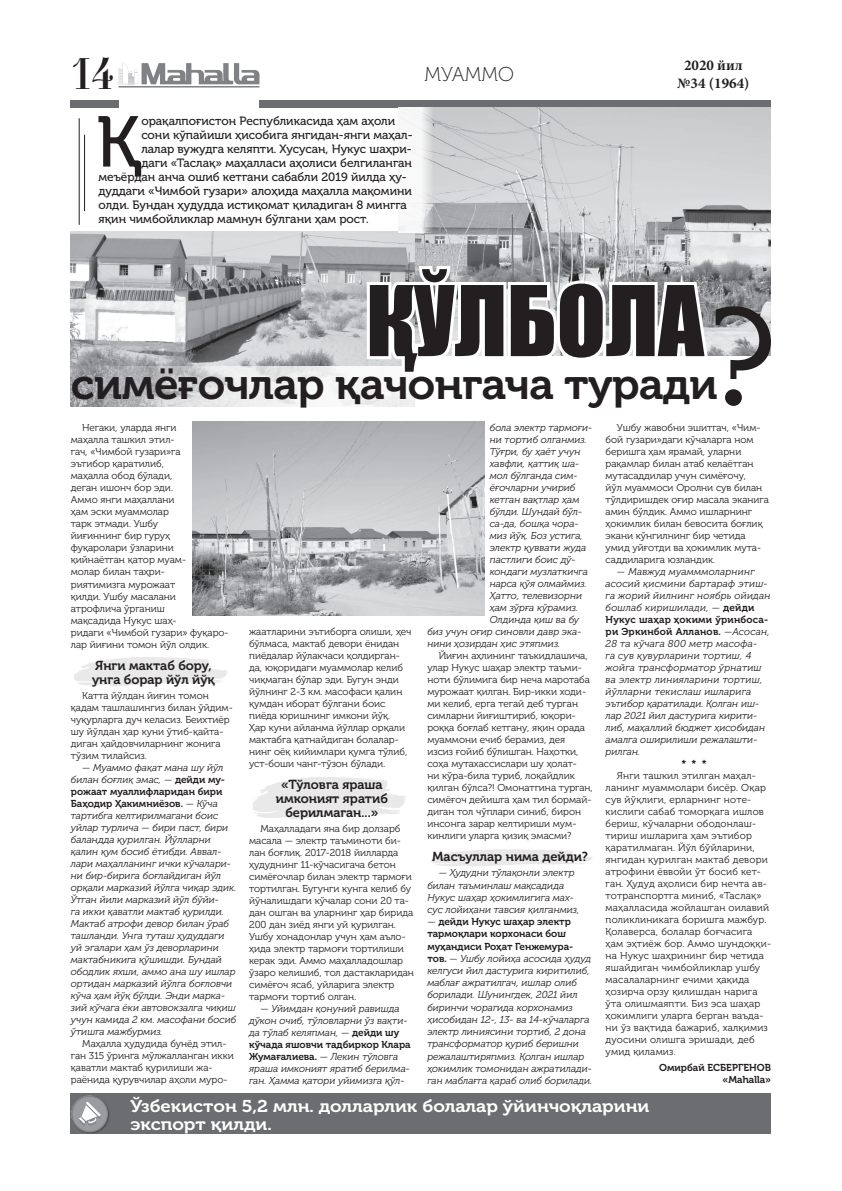
<style>
.page{position:relative;width:842px;height:1191px;background:#fff}
.page>*{position:absolute;margin:0;border:0;box-sizing:border-box;transform-origin:0 0}
.osn{font:89.9px "Impact Cyr Uzb";color:#231f20}
.osn-2{font:71.5px "Museo Cyrl 500";color:#231f20}
.t1{font:44.1px "Didona C";color:#231f20;scale:.8 1}
.osn-3{font:43px "Museo Cyrl 700";letter-spacing:-.015em;color:#231f20;scale:1.04 1}
.ЗАГОЛОВКА_2{font:20px "Museo Cyrl 100";color:#231f20}
.t2{font:17px/18px "Museo Cyrl 700";color:#fff;scale:1.1 1}
.t3{font:700 15px/18px "Minion Pro";color:#231f20;text-align:center}
.Podpis{font:13px/14px "Museo Cyrl 700";color:#231f20}
.osn-4{font:12px "Museo Cyrl 500";color:#231f20}
.osn-5{font:10px/12px "Museo Cyrl 300";color:#231f20}
.osn-6{font:italic 10px/12px "Museo Cyrl 300";color:#231f20}
.osn-7{font:10px/12px "Museo Cyrl 300";letter-spacing:.02em;color:#231f20}
.osn-8{font:italic 10px/12px "Museo Cyrl 300";letter-spacing:.02em;color:#231f20}
.osn-9{font:10px "Museo Cyrl 700";color:#231f20}
.s1{font-family:"Museo Cyrl 700";font-style:normal}
</style>
<div class="page">
<div style="left:71px;top:100px;width:700px;height:8px;background:#6c6d70"></div>
<div style="left:119px;top:96px;width:140px;height:12px;background:#fff"></div>
<img style="left:118px;top:62px;width:141px;height:26px">
<div style="left:71px;top:1093px;width:700px;height:41px;background:#6c6d70"></div>
<img style="left:71px;top:1095px;width:38px;height:39px">
<img style="left:414px;top:107px;width:357px;height:137px">
<hr style="left:79px;top:118px;width:1px;height:107px;background:#231f20">
<hr style="left:84px;top:135px;width:1px;height:76px;background:#231f20">
<img style="left:71px;top:232px;width:343px;height:134px">
<svg style="left:398px;top:107px;width:35px;height:125px"></svg>
<svg style="left:71px;top:366px;width:344px;height:41px"></svg>
<img style="left:193px;top:421px;width:291px;height:195px">
<svg style="left:349px;top:244px;width:422px;height:162px"></svg>
<h3 class="t1" style="left:71px;top:50px;width:54px">14</h3>
<h3 class="t3" style="left:677px;top:56px;width:74px">2020 йил №34 (1964)</h3>
<p class="ЗАГОЛОВКА_2" style="left:425px;top:64px;width:91px">МУАММО</p>
<p class="osn-2" style="left:96px;top:103px;width:47px">Қ</p>
<p class="osn-4" style="left:141px;top:114px;width:255px">орақалпоғистон Республикасида ҳам аҳоли</p>
<p class="osn-4" style="left:141px;top:128px;width:273px">сони кўпайиши ҳисобига янгидан-янги маҳал-</p>
<p class="osn-4" style="left:141px;top:142px;width:272px">лалар вужудга келяпти. Хусусан, Нукус шаҳри-</p>
<p class="osn-4" style="left:141px;top:156px;width:272px">даги «Таслақ» маҳалласи аҳолиси белгиланган</p>
<p class="osn-4" style="left:99px;top:170px;width:310px">меъёрдан анча ошиб кетгани сабабли 2019 йилда ҳу-</p>
<p class="osn-4" style="left:99px;top:184px;width:315px">дуддаги «Чимбой гузари» алоҳида маҳалла мақомини</p>
<p class="osn-4" style="left:99px;top:198px;width:310px">олди. Бундан ҳудудда истиқомат қиладиган 8 мингга</p>
<p class="osn-4" style="left:99px;top:212px;width:272px">яқин чимбойликлар мамнун бўлгани ҳам рост.</p>
<p class="osn" style="left:366px;top:269px;width:339px">ЇЄЛБОЛА</p>
<p class="osn-3" style="left:71px;top:361px;width:624px">симёғочлар қачонгача туради</p>
<p class="osn-5" style="left:71px;top:422px;width:159px;text-indent:11px">Негаки, уларда янги<br>маҳалла ташкил этил-<br>гач, «Чимбой гузари»га<br>эътибор қаратилиб,<br>маҳалла обод бўлади,<br>деган ишонч бор эди.<br>Аммо янги маҳаллани<br>ҳам эски муаммолар<br>тарк этмади. Ушбу<br>йиғиннинг бир гуруҳ фуқаролари ўзларини қийнаётган қатор муам-<br>молар билан таҳри-<br>риятимизга мурожаат<br>қилди. Ушбу масалани атрофлича ўрганиш<br>мақсадида Нукус шаҳ-<br>ридаги «Чимбой гузари» фуқаро&shy;лар йиғини томон йўл олдик.</p>
<p class="Podpis" style="left:92px;top:658px;width:124px">Янги мактаб бору, унга борар йўл йўқ</p>
<p class="osn-5" style="left:71px;top:689px;width:163px;text-indent:11px">Катта йўлдан йиғин томон қадам ташлашингиз билан ўйдим&shy;чуқурларга дуч келасиз. Беихтиёр шу йўлдан ҳар куни ўтиб-қайта&shy;диган ҳайдовчиларнинг жонига тўзим тилайсиз.</p>
<p class="osn-6" style="left:71px;top:761px;width:167px;text-indent:11px">— Муаммо фақат мана шу йўл билан боғлиқ эмас, — <span class="s1">дейди му&shy;рожаат муаллифларидан бири<br>Баҳодир Ҳакимниёзов.</span> — Кўча тартибга келтирилмагани боис уйлар турлича — бири паст, бири баландда қурилган. Йўлларни қалин қум босиб ётибди. Аввал&shy;лари маҳалланинг ички кўчалари&shy;ни бир-бирига боғлайдиган йўл орқали марказий йўлга чиқар эдик.<br>Ўтган йили марказий йўл бўйи-<br>га икки қаватли мактаб қурилди.<br>Мактаб атрофи девор билан ўраб ташланди. Унга туташ ҳудуддаги уй эгалари ҳам ўз деворларини мактабникига қўшишди. Бундай ободлик яхши, аммо ана шу ишлар ортидан марказий йўлга боғловчи кўча ҳам йўқ бўлди. Энди марка&shy;зий кўчага ёки автовокзалга чиқиш учун камида 2 км. масофани босиб ўтишга мажбурмиз.</p>
<p class="osn-5" style="left:71px;top:1037px;width:164px;text-indent:11px">Маҳалла ҳудудида бунёд этил&shy;ган 315 ўринга мўлжалланган икки қаватли мактаб қурилиши жа&shy;раёнида қурувчилар аҳоли муро-</p>
<p class="osn-5" style="left:249px;top:625px;width:164px">жаатларини эътиборга олиши, ҳеч бўлмаса, мактаб девори ёнидан пиёдалар йўлакчаси қолдирган&shy;да, юқоридаги муаммолар келиб чиқмаган бўлар эди. Бугун энди йўлнинг 2-3 км. масофаси қалин қумдан иборат бўлгани боис пиёда юришнинг имкони йўқ.<br>Ҳар куни айланма йўллар орқали мактабга қатнайдиган болалар&shy;нинг оёқ кийимлари қумга тўлиб, уст-боши чанг-тўзон бўлади.</p>
<p class="Podpis" style="left:276px;top:778px;width:114px;text-align:center">«Тўловга яраша имконият яратиб берилмаган...»</p>
<p class="osn-5" style="left:249px;top:823px;width:166px;text-indent:11px">Маҳалладаги яна бир долзарб масала — электр таъминоти би&shy;лан боғлиқ. 2017-2018 йилларда ҳудуднинг 11-кўчасигача бетон симёғочлар билан электр тармоғи тортилган. Бугунги кунга келиб бу йўналишдаги кўчалар сони 20 та&shy;дан ошган ва уларнинг ҳар бирида<br>200 дан зиёд янги уй қурилган.<br>Ушбу хонадонлар учун ҳам аъло&shy;ҳида электр тармоғи тортилиши керак эди. Аммо маҳалладошлар ўзаро келишиб, тол дастакларидан симёғоч ясаб, уйларига электр тармоғи тортиб олган.</p>
<p class="osn-6" style="left:249px;top:1003px;width:163px;text-indent:11px">— Уйимдан қонуний равишда дўкон очиб, тўловларни ўз вақти&shy;да тўлаб келяпман, — <span class="s1">дейди шу кўчада яшовчи тадбиркор Клара<br>Жумағалиева.</span> — Лекин тўловга яраша имконият яратиб берилма&shy;ган. Ҳамма қатори уйимизга қўл-</p>
<p class="osn-6" style="left:490px;top:421px;width:104px">бола электр тармоғи-</p>
<p class="osn-6" style="left:490px;top:433px;width:99px">ни тортиб олганмиз.</p>
<p class="osn-6" style="left:490px;top:445px;width:92px">Тўғри, бу ҳаёт учун</p>
<p class="osn-6" style="left:490px;top:457px;width:91px">хавфли, қаттиқ ша-</p>
<p class="osn-6" style="left:490px;top:469px;width:88px">мол бўлганда сим-</p>
<p class="osn-6" style="left:490px;top:481px;width:87px">ёғочларни учириб</p>
<p class="osn-6" style="left:490px;top:493px;width:91px">кетган вақтлар ҳам</p>
<p class="osn-6" style="left:490px;top:505px;width:94px">бўлди. Шундай бўл-</p>
<p class="osn-6" style="left:490px;top:517px;width:90px">са-да, бошқа чора-</p>
<p class="osn-6" style="left:490px;top:529px;width:95px">миз йўқ. Боз устига,</p>
<p class="osn-6" style="left:490px;top:541px;width:98px">электр қуввати жуда</p>
<p class="osn-6" style="left:490px;top:553px;width:87px">пастлиги боис дў-</p>
<p class="osn-6" style="left:490px;top:565px;width:100px">кондаги музлаткичга</p>
<p class="osn-6" style="left:490px;top:577px;width:98px">нарса қўя олмаймиз.</p>
<p class="osn-6" style="left:490px;top:589px;width:94px">Ҳатто, телевизорни</p>
<p class="osn-6" style="left:490px;top:601px;width:90px">ҳам зўрға кўрамиз.</p>
<p class="osn-6" style="left:490px;top:613px;width:91px">Олдинда қиш ва бу</p>
<p class="osn-6" style="left:427px;top:625px;width:156px">биз учун оғир синовли давр эка-</p>
<p class="osn-6" style="left:427px;top:637px;width:134px">нини ҳозирдан ҳис этяпмиз.</p>
<p class="osn-5" style="left:427px;top:649px;width:167px;text-indent:11px">Йиғин аҳлининг таъкидлашича, улар Нукус шаҳар электр таъми&shy;ноти бўлимига бир неча маротаба мурожаат қилган. Бир-икки ходи&shy;ми келиб, ерга тегай деб турган симларни йиғиштириб, юқори&shy;роққа боғлаб кетгану, яқин орада муаммони ечиб берамиз, дея изсиз ғойиб бўлишган. Наҳотки, соҳа мутахассислари шу ҳолат-<br>ни кўра-била туриб, лоқайдлик қилган бўлса?! Омонатгина турган, симёғоч дейишга ҳам тил бормай&shy;диган тол чўплари синиб, бирон инсонга зарар келтириши мум&shy;кинлиги уларга қизиқ эмасми?</p>
<p class="Podpis" style="left:432px;top:850px;width:157px">Масъуллар нима дейди?</p>
<p class="osn-6" style="left:427px;top:867px;width:154px;text-indent:11px">— Ҳудудни тўлақонли электр билан таъминлаш мақсадида<br>Нукус шаҳар ҳокимлигига мах&shy;сус лойиҳани тавсия қилганмиз,</p>
<p class="osn-6" style="left:427px;top:915px;width:166px">— <span class="s1">дейди Нукус шаҳар электр тармоқлари корхонаси бош муҳандиси Роҳат Генжемура&shy;тов.</span> — Ушбу лойиҳа асосида ҳудуд келгуси йил дастурига киритилиб, маблағ ажратилгач, ишлар олиб борилади. Шунингдек, 2021 йил биринчи чорагида корхонамиз ҳисобидан 12-, 13- ва 14-кўчаларга электр линиясини тортиб, 2 дона трансформатор қуриб беришни режалаштиряпмиз. Қолган ишлар ҳокимлик томонидан ажратилади&shy;ган маблағга қараб олиб борилади.</p>
<p class="osn-5" style="left:606px;top:421px;width:165px;text-indent:11px">Ушбу жавобни эшитгач, «Чим&shy;бой гузари»даги кўчаларга ном беришга ҳам ярамай, уларни рақамлар билан атаб келаётган мутасаддилар учун симёғочу,<br>йўл муаммоси Оролни сув билан тўлдиришдек оғир масала эканига амин бўлдик. Аммо ишларнинг ҳокимлик билан бевосита боғлиқ экани кўнгилнинг бир четида умид уйғотди ва ҳокимлик мута&shy;саддиларига юзландик.</p>
<p class="osn-8" style="left:606px;top:565px;width:166px;text-indent:11px">— Мавжуд муамммоларнинг асосий қисмини бартараф этиш&shy;га жорий йилнинг ноябрь ойидан бошлаб киришилади, — <span class="s1">дейди<br>Нукус шаҳар ҳокими ўринбоса&shy;ри Эркинбой Алланов.</span> —Асосан,<br>28 та кўчага 800 метр масофа-<br>га сув қувурларини тортиш, 4 жойга трансформатор ўрнатиш ва электр линияларини тортиш, йўлларни текислаш ишларига эътибор қаратилади. Қолган иш&shy;лар 2021 йил дастурига кирити&shy;либ, маҳаллий бюджет ҳисобидан амалга оширилиши режалашти&shy;рилган.</p>
<p class="osn-9" style="left:681px;top:758px;width:27px">* * *</p>
<p class="osn-7" style="left:606px;top:769px;width:167px;text-indent:11px">Янги ташкил этилган маҳал&shy;ланинг муаммолари бисёр. Оқар сув йўқлиги, ерларнинг ноте&shy;кислиги сабаб томорқага ишлов бериш, кўчаларни ободонлаш&shy;тириш ишларига ҳам эътибор қаратилмаган. Йўл бўйларини, янгидан қурилган мактаб девори атрофини ёввойи ўт босиб кет&shy;ган. Ҳудуд аҳолиси бир нечта ав&shy;тотранспортга миниб, «Таслақ» маҳалласида жойлашган оилавий поликлиникага боришга мажбур.<br>Қолаверса, болалар боғчасига ҳам эҳтиёж бор. Аммо шундоққи&shy;на Нукус шаҳрининг бир четида яшайдиган чимбойликлар ушбу масалаларнинг ечими ҳақида ҳозирча орзу қилишдан нарига ўта олишмаяпти. Биз эса шаҳар ҳокимлиги уларга берган ваъда&shy;ни ўз вақтида бажариб, халқимиз дуосини олишга эришади, деб умид қиламиз.</p>
<p class="osn-9" style="left:659px;top:1062px;width:113px">Омирбай ЕСБЕРГЕНОВ</p>
<p class="osn-9" style="left:723px;top:1074px;width:50px">«Mahalla»</p>
<p class="t2" style="left:130px;top:1097px;width:473px">Ўзбекистон 5,2 млн. долларлик болалар ўйинчоқларини экспорт қилди.</p>
</div>
